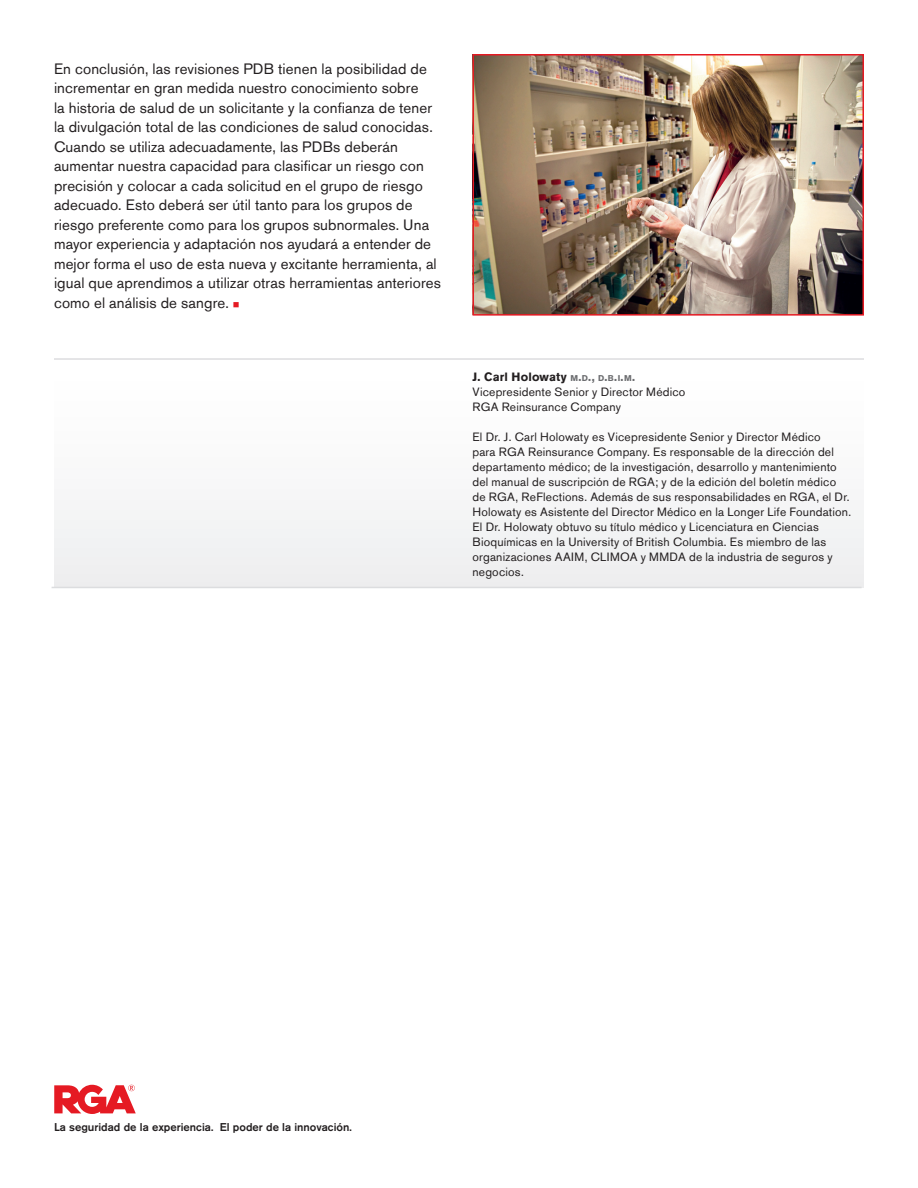
<style>
.page{position:relative;width:918px;height:1188px;background:#fff}
.page>*{position:absolute;margin:0;border:0;box-sizing:border-box;transform-origin:0 0}
.t1{font:15px/19.5px "Akzidenz Grotesk Std";letter-spacing:.01em;color:#231f20}
.t2{font:12px/15px "Akzidenz Grotesk Std";letter-spacing:.015em;color:#231f20}
.t3{font:500 11.25px "Akzidenz Grotesk Std";color:#231f20}
.s1{color:#e51a23}
.s2{font-weight:700}
.s3{font-weight:700;font-size:8.4px;color:#6c6d70}
.s4{font-weight:700;color:#6c6d70}
</style>
<div class="page">
<svg style="left:54px;top:1085px;width:82px;height:29px"></svg>
<div style="left:54px;top:361px;width:810px;height:226px;background:#f8f8f9"></div>
<hr style="left:54px;top:358px;width:810px;height:2px;background:#dcdddf">
<hr style="left:52px;top:587px;width:810px;height:1px;background:#dcdddf">
<img style="left:475px;top:57px;width:386px;height:256px">
<div style="left:472px;top:54px;width:392px;height:262px;border:2px solid #e51a23"></div>
<p class="t1" style="left:54px;top:58px;width:389px">En conclusión, las revisiones PDB tienen la posibilidad de incrementar en gran medida nuestro conocimiento sobre<br>la historia de salud de un solicitante y la confianza de tener la divulgación total de las condiciones de salud conocidas.<br>Cuando se utiliza adecuadamente, las PDBs deberán aumentar nuestra capacidad para clasificar un riesgo con precisión y colocar a cada solicitud en el grupo de riesgo adecuado. Esto deberá ser útil tanto para los grupos de riesgo preferente como para los grupos subnormales. Una mayor experiencia y adaptación nos ayudará a entender de mejor forma el uso de esta nueva y excitante herramienta, al igual que aprendimos a utilizar otras herramientas anteriores como el análisis de sangre. <span class="s1">■</span></p>
<p class="t2" style="left:472px;top:369px;width:214px"><span class="s2">J. Carl Holowaty</span> <span class="s3">m</span><span class="s4">.</span><span class="s3">d</span><span class="s4">.,</span> <span class="s3">d</span><span class="s4">.</span><span class="s3">b</span><span class="s4">.</span><span class="s3">i</span><span class="s4">.</span><span class="s3">m</span><span class="s4">.<br></span>Vicepresidente Senior y Director Médico<br>RGA Reinsurance Company</p>
<p class="t2" style="left:473px;top:429px;width:380px">El Dr. J. Carl Holowaty es Vicepresidente Senior y Director Médico<br>para RGA Reinsurance Company. Es responsable de la dirección del departamento médico; de la investigación, desarrollo y mantenimiento del manual de suscripción de RGA; y de la edición del boletín médico de RGA, ReFlections. Además de sus responsabilidades en RGA, el Dr.<br>Holowaty es Asistente del Director Médico en la Longer Life Foundation.<br>El Dr. Holowaty obtuvo su título médico y Licenciatura en Ciencias Bioquímicas en la University of British Columbia. Es miembro de las organizaciones AAIM, CLIMOA y MMDA de la industria de seguros y negocios.</p>
<p class="t3" style="left:54px;top:1120px;width:299px">La seguridad de la experiencia. El poder de la innovación.</p>
</div>
